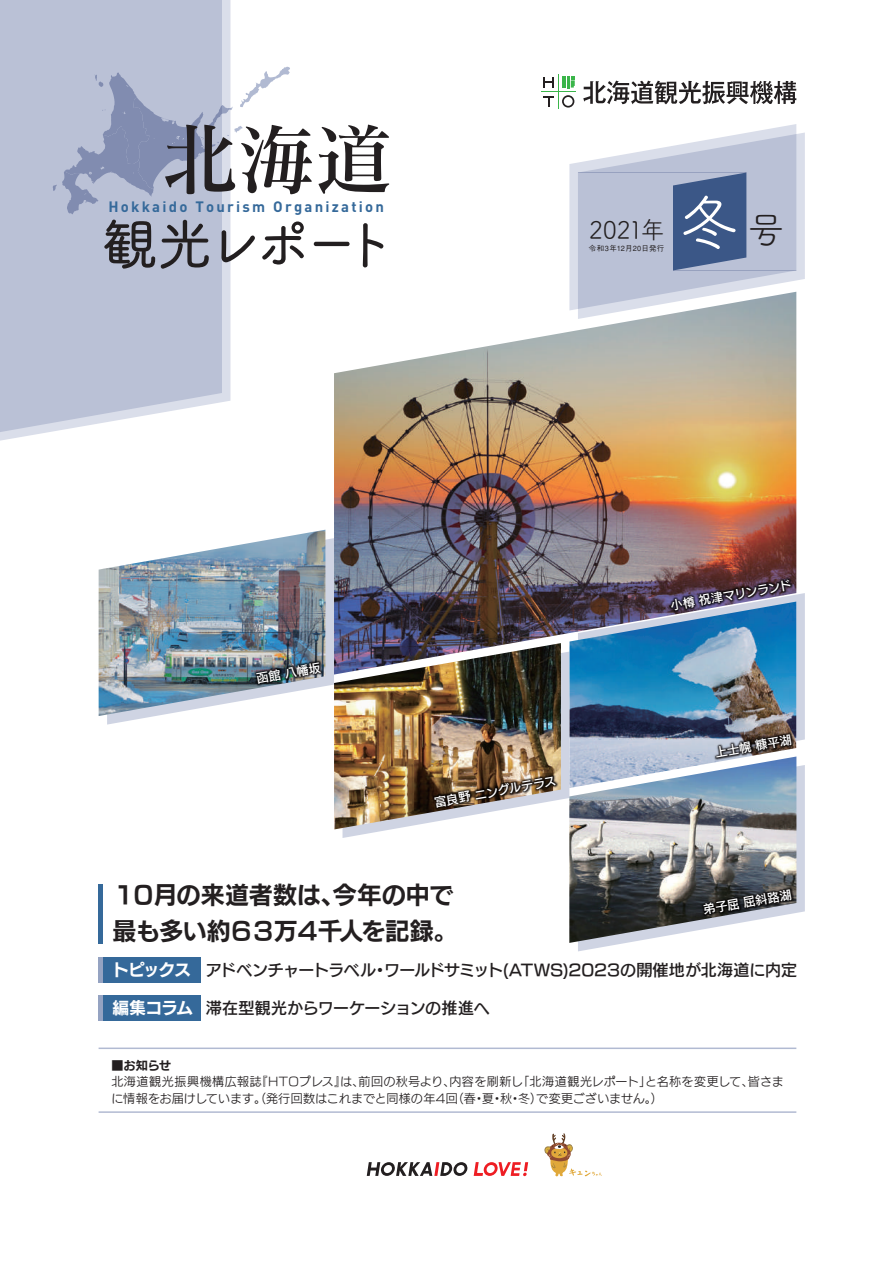
<style>
.page{position:relative;width:896px;height:1266px;background:#fff}
.page>*{position:absolute;margin:0;border:0;box-sizing:border-box;transform-origin:0 0}
.t1{font:78.6px "Matisse Pro DB";color:#231f20}
.t2{font:62.7px "Tsuku A Rd Gothic";color:#fff}
.t3{font:24.45px "Tsuku A Rd Gothic";letter-spacing:-.05em;color:#231f20}
.t4{font:24px/36px "New Rodin Pro N B";letter-spacing:-.015em;color:#231f20}
.t5{font:15.9px "New Rodin Pro N DB";letter-spacing:-.01em;color:#231f20}
.t6{font:700 14.85px "DIN";letter-spacing:.15em;color:#35699a}
.t7{font:12px/16.5px "New Rodin Pro N M";letter-spacing:.025em;color:#231f20}
.t8{font:12px "New Rodin Pro N DB";color:#fff}
.t9{font:12px "New Rodin Pro N B";color:#231f20}
.t10{font:500 7.5px "Gothic BBB";letter-spacing:.01em;color:#231f20}
.s1{font-size:37.2px;color:#231f20}
.s2{font-family:"New Rodin Pro N B";font-size:16.5px;color:#fff}
</style>
<div class="page">
<svg style="left:230px;top:67px;width:60px;height:147px"></svg>
<hr style="left:99px;top:884px;width:4px;height:60px;background:#35699a">
<hr style="left:99px;top:957px;width:4px;height:25px;background:#95a3c2">
<hr style="left:99px;top:995px;width:4px;height:25px;background:#95a3c2">
<div style="left:103px;top:957px;width:98px;height:25px;background:#35699a"></div>
<div style="left:103px;top:995px;width:98px;height:25px;background:#35699a"></div>
<svg style="left:107px;top:538px;width:227px;height:186px"></svg>
<svg style="left:0;top:0;width:230px;height:441px;fill:#dadeea"></svg>
<svg style="left:0;top:0;width:222px;height:434px;background:#b8bfd4"></svg>
<svg style="left:569px;top:124px;width:235px;height:195px;background:#b3bcd1"></svg>
<img style="left:569px;top:788px;width:227px;height:155px">
<img style="left:334px;top:292px;width:462px;height:382px">
<img style="left:334px;top:643px;width:227px;height:186px">
<img style="left:99px;top:529px;width:226px;height:187px">
<img style="left:569px;top:601px;width:227px;height:187px">
<svg style="left:473px;top:1162px;width:55px;height:14px"></svg>
<svg style="left:367px;top:1162px;width:100px;height:13px"></svg>
<svg style="left:104px;top:220px;width:51px;height:49px;background:#71737e"></svg>
<svg style="left:161px;top:220px;width:48px;height:49px;background:#8c909f"></svg>
<svg style="left:221px;top:230px;width:34px;height:32px"></svg>
<svg style="left:262px;top:221px;width:42px;height:43px"></svg>
<hr style="left:314px;top:242px;width:35px;height:4px;background:#231f20;border-radius:2px">
<svg style="left:363px;top:223px;width:20px;height:44px"></svg>
<img style="left:612px;top:521px;width:193px;height:148px">
<img style="left:645px;top:831px;width:160px;height:112px">
<hr style="left:99px;top:1111px;width:697px;height:1px;background:#b1bad2">
<hr style="left:99px;top:1047px;width:697px;height:2px;background:#b1bad2">
<hr style="left:673px;top:270px;width:123px;height:1px;background:#cfd4e3">
<hr style="left:578px;top:172px;width:168px;height:1px;background:#cfd4e3">
<svg style="left:583px;top:81px;width:213px;height:23px"></svg>
<svg style="left:543px;top:77px;width:11px;height:11px"></svg>
<hr style="left:558px;top:74px;width:1px;height:35px;background:#3ab54a">
<hr style="left:541px;top:91px;width:34px;height:1px;background:#3ab54a">
<svg style="left:543px;top:96px;width:11px;height:11px"></svg>
<svg style="left:562px;top:95px;width:12px;height:13px"></svg>
<svg style="left:562px;top:76px;width:12px;height:12px"></svg>
<svg style="left:544px;top:1133px;width:58px;height:43px"></svg>
<img style="left:377px;top:718px;width:236px;height:148px">
<img style="left:199px;top:605px;width:179px;height:137px">
<img style="left:657px;top:676px;width:148px;height:140px">
<h1 class="t1" style="left:160px;top:109px;width:234px">北海道</h1>
<p class="t6" style="left:108px;top:197px;width:277px">Hokkaido Tourism Organization</p>
<h3 class="t3" style="left:589px;top:212px;width:77px">2021年</h3>
<p class="t10" style="left:589px;top:244px;width:77px">令和3年12月20日発行</p>
<h2 class="t2" style="left:677px;top:175px;width:108px">冬<span class="s1">号</span></h2>
<p class="t8" style="left:255px;top:668px;width:66px;rotate:-10deg">函館 八幡坂</p>
<p class="t8" style="left:433px;top:792px;width:125px;rotate:-10deg">富良野 ニングルテラス</p>
<p class="t8" style="left:668px;top:595px;width:124px;rotate:-10deg">小樽 祝津マリンランド</p>
<p class="t8" style="left:713px;top:742px;width:79px;rotate:-10deg">上士幌 糠平湖</p>
<h3 class="t4" style="left:112px;top:875px;width:347px">１０月の来道者数は、今年の中で最も多い約６３万４千人を記録。</h3>
<h3 class="t5" style="left:112px;top:956px;width:686px"><span class="s2">トピックス</span> アドベンチャートラベル・ワールドサミット(ATWS)2023の開催地が北海道に内定</h3>
<h3 class="t5" style="left:112px;top:994px;width:378px"><span class="s2">編集コラム</span> 滞在型観光からワーケーションの推進へ</h3>
<p class="t8" style="left:701px;top:899px;width:91px;rotate:-10deg">弟子屈 屈斜路湖</p>
<p class="t9" style="left:111px;top:1054px;width:61px">■お知らせ</p>
<p class="t7" style="left:111px;top:1072px;width:674px">北海道観光振興機構広報誌『HTOプレス』は、前回の秋号より、内容を刷新し「北海道観光レポート」と名称を変更して、皆さまに情報をお届けしています。（発行回数はこれまでと同様の年4回（春・夏・秋・冬）で変更ございません。）</p>
</div>
